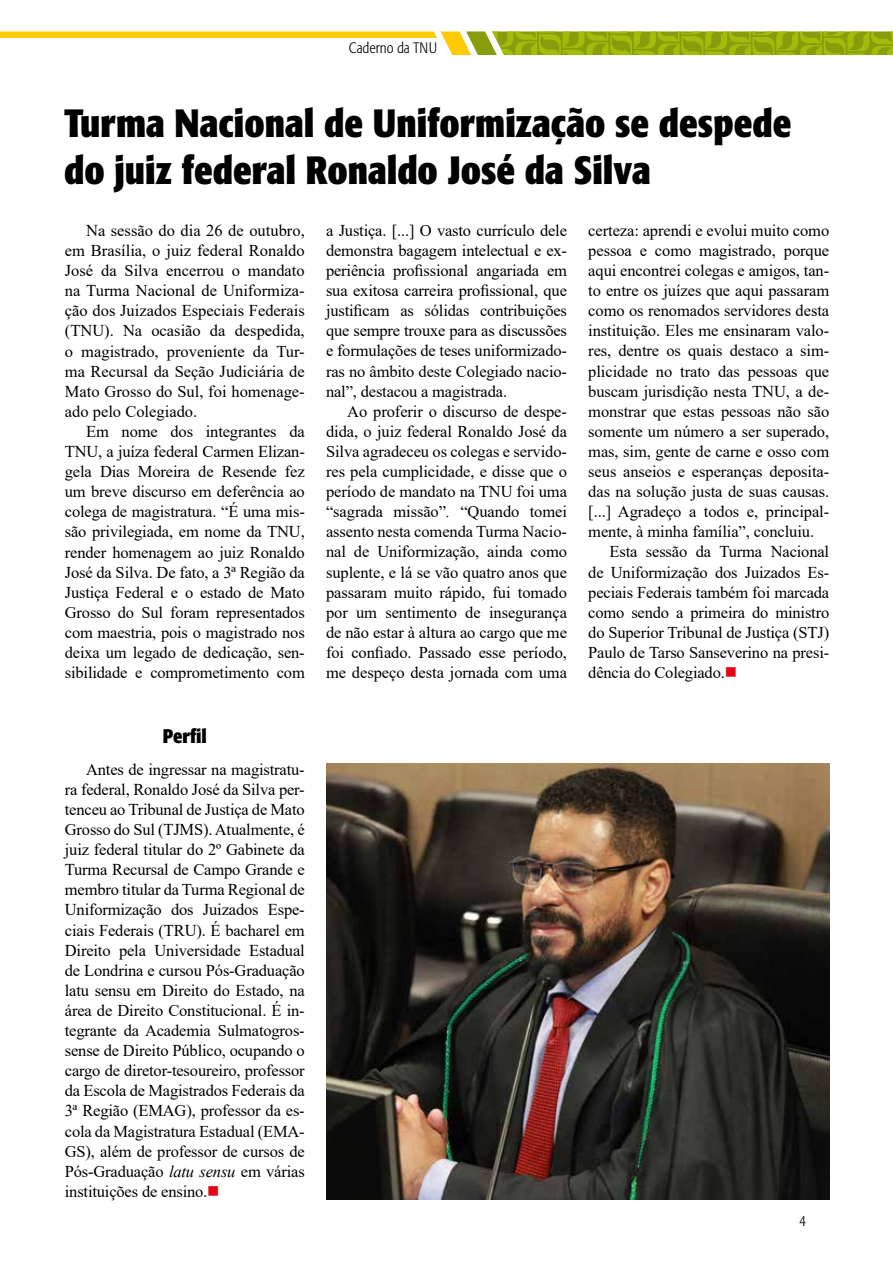
<style>
.page{position:relative;width:893px;height:1263px;background:#fff}
.page>*{position:absolute;margin:0;border:0;box-sizing:border-box;transform-origin:0 0}
.t1{font:700 condensed 39px/46.8px "Formata";color:#000}
.t2{font:700 condensed 19.5px "Formata";color:#000}
.t3{font:16.5px/20.1px "Times New Roman";letter-spacing:-.005em;color:#000;text-align:justify}
.t4{font:300 condensed 15px "Formata";color:#000}
.s1{font-style:italic}
.s2{color:#e30613}
</style>
<div class="page">
<svg style="left:0;top:31px;width:893px;height:24px"></svg>
<img style="left:326px;top:763px;width:503px;height:436px">
<p class="t4" style="left:349px;top:39px;width:90px">Caderno da TNU</p>
<h1 class="t1" style="left:64px;top:100px;width:729px">Turma Nacional de Uniformização se despede do juiz federal Ronaldo José da Silva</h1>
<p class="t3" style="left:65px;top:220px;width:241px;text-indent:21px">Na sessão do dia 26 de outubro, em Brasília, o juiz federal Ronaldo José da Silva encerrou o mandato na Turma Nacional de Uniformiza&shy;ção dos Juizados Especiais Federais (TNU). Na ocasião da despedida, o magistrado, proveniente da Tur&shy;ma Recursal da Seção Judiciária de Mato Grosso do Sul, foi homenage&shy;ado pelo Colegiado.</p>
<p class="t3" style="left:65px;top:421px;width:241px;text-indent:21px">Em nome dos integrantes da TNU, a juíza federal Carmen Elizan&shy;gela Dias Moreira de Resende fez um breve discurso em deferência ao colega de magistratura. “É uma mis&shy;são privilegiada, em nome da TNU, render homenagem ao juiz Ronaldo José da Silva. De fato, a 3ª Região da Justiça Federal e o estado de Mato Grosso do Sul foram representados com maestria, pois o magistrado nos deixa um legado de dedicação, sen&shy;sibilidade e comprometimento com</p>
<p class="t2" style="left:163px;top:724px;width:45px">Perfil</p>
<p class="t3" style="left:65px;top:759px;width:241px;text-indent:21px">Antes de ingressar na magistratu&shy;ra federal, Ronaldo José da Silva per&shy;tenceu ao Tribunal de Justiça de Mato Grosso do Sul (TJMS). Atualmente, é juiz federal titular do 2º Gabinete da Turma Recursal de Campo Grande e membro titular da Turma Regional de Uniformização dos Juizados Espe&shy;ciais Federais (TRU). É bacharel em Direito pela Universidade Estadual de Londrina e cursou Pós-Graduação latu sensu em Direito do Estado, na área de Direito Constitucional. É in&shy;tegrante da Academia Sulmatogros&shy;sense de Direito Público, ocupando o cargo de diretor-tesoureiro, professor da Escola de Magistrados Federais da 3ª Região (EMAG), professor da es&shy;cola da Magistratura Estadual (EMA-GS), além de professor de cursos de Pós-Graduação <span class="s1">latu sensu</span> em várias instituições de ensino.<span class="s2">■</span></p>
<p class="t3" style="left:326px;top:220px;width:243px">a Justiça. [...] O vasto currículo dele demonstra bagagem intelectual e ex&shy;periência profissional angariada em sua exitosa carreira profissional, que justificam as sólidas contribuições que sempre trouxe para as discussões e formulações de teses uniformizado&shy;ras no âmbito deste Colegiado nacio&shy;nal”, destacou a magistrada.</p>
<p class="t3" style="left:326px;top:401px;width:242px;text-indent:21px">Ao proferir o discurso de despe&shy;dida, o juiz federal Ronaldo José da Silva agradeceu os colegas e servido&shy;res pela cumplicidade, e disse que o período de mandato na TNU foi uma “sagrada missão”<span class="s1">.</span> “Quando tomei assento nesta comenda Turma Nacio&shy;nal de Uniformização, ainda como suplente, e lá se vão quatro anos que passaram muito rápido, fui tomado por um sentimento de insegurança de não estar à altura ao cargo que me foi confiado. Passado esse período, me despeço desta jornada com uma</p>
<p class="t3" style="left:588px;top:220px;width:243px">certeza: aprendi e evolui muito como</p>
<p class="t3" style="left:588px;top:240px;width:242px">pessoa e como magistrado, porque</p>
<p class="t3" style="left:588px;top:260px;width:242px">aqui encontrei colegas e amigos, tan-</p>
<p class="t3" style="left:588px;top:280px;width:243px">to entre os juízes que aqui passaram</p>
<p class="t3" style="left:588px;top:300px;width:242px">como os renomados servidores desta</p>
<p class="t3" style="left:588px;top:320px;width:243px">instituição. Eles me ensinaram valo-</p>
<p class="t3" style="left:588px;top:340px;width:242px">res, dentre os quais destaco a sim-</p>
<p class="t3" style="left:588px;top:360px;width:242px">plicidade no trato das pessoas que</p>
<p class="t3" style="left:588px;top:380px;width:242px">buscam jurisdição nesta TNU, a de-</p>
<p class="t3" style="left:588px;top:401px;width:242px">monstrar que estas pessoas não são</p>
<p class="t3" style="left:588px;top:421px;width:242px">somente um número a ser superado,</p>
<p class="t3" style="left:588px;top:441px;width:243px">mas, sim, gente de carne e osso com</p>
<p class="t3" style="left:588px;top:461px;width:242px">seus anseios e esperanças deposita-</p>
<p class="t3" style="left:588px;top:481px;width:242px">das na solução justa de suas causas.</p>
<p class="t3" style="left:588px;top:501px;width:242px">[...] Agradeço a todos e, principal-</p>
<p class="t3" style="left:588px;top:521px;width:227px">mente, à minha família”, concluiu.</p>
<p class="t3" style="left:609px;top:541px;width:221px">Esta sessão da Turma Nacional</p>
<p class="t3" style="left:588px;top:561px;width:242px">de Uniformização dos Juizados Es-</p>
<p class="t3" style="left:588px;top:581px;width:242px">peciais Federais também foi marcada</p>
<p class="t3" style="left:588px;top:602px;width:242px">como sendo a primeira do ministro</p>
<p class="t3" style="left:588px;top:622px;width:242px">do Superior Tribunal de Justiça (STJ)</p>
<p class="t3" style="left:588px;top:642px;width:242px">Paulo de Tarso Sanseverino na presi-</p>
<p class="t3" style="left:588px;top:662px;width:150px">dência do Colegiado.<span class="s2">■</span></p>
<p class="t4" style="left:799px;top:1212px;width:8px">4</p>
</div>
